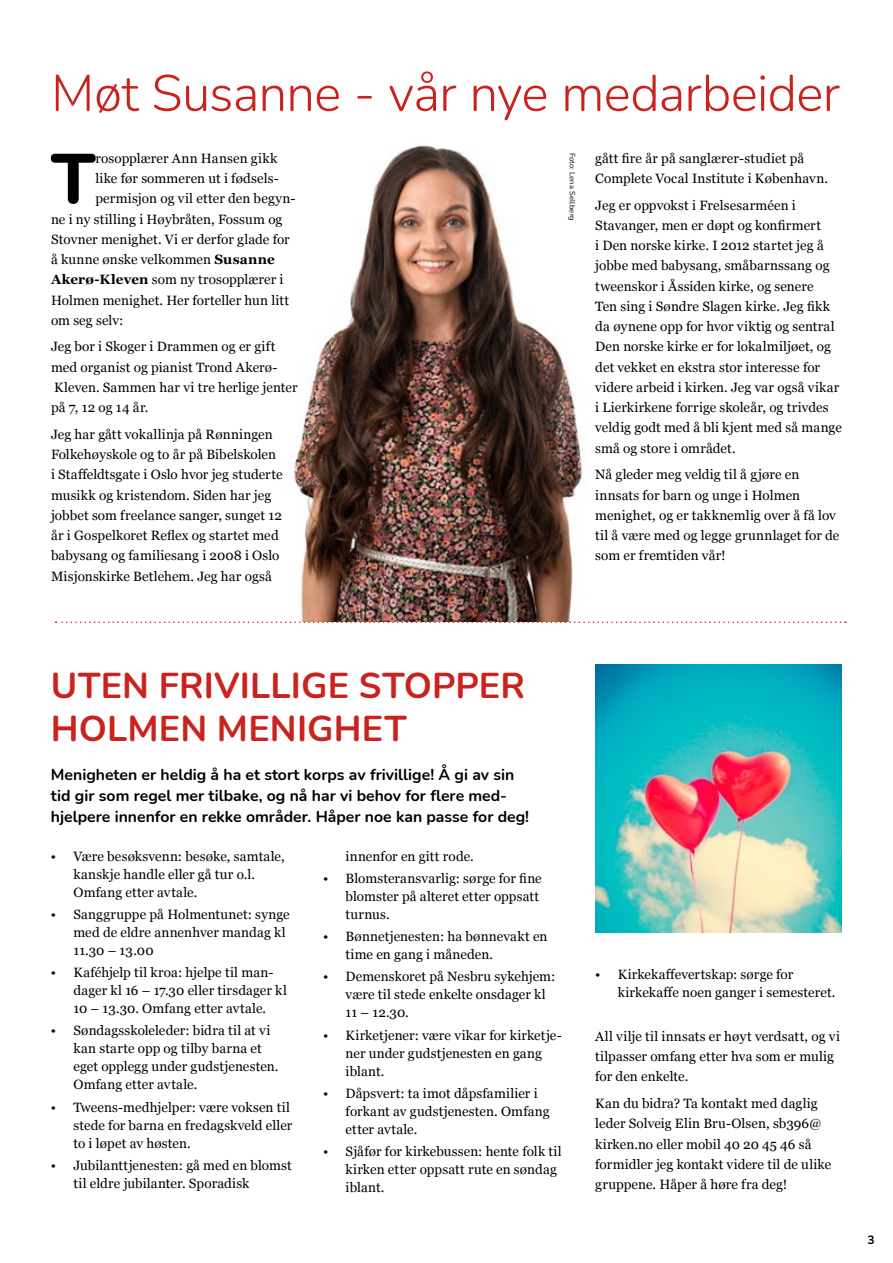
<style>
.page{position:relative;width:893px;height:1263px;background:#fff}
.page>*{position:absolute;margin:0;border:0;box-sizing:border-box;transform-origin:0 0}
.t1{font:800 70.2px "Nunito";color:#000}
.t2{font:300 51px "Nunito";letter-spacing:-.015em;color:#ca221c}
.t3{font:700 35.85px/43px "Nunito";letter-spacing:.005em;color:#ca221c}
.t4{font:700 15.75px/21px "Nunito";color:#000}
.t5{font:13.5px/20.2px "Georgia";letter-spacing:.005em;color:#000}
.t6{font:700 12px "Nunito";color:#000}
.t7{font:7.5px "Nunito";letter-spacing:.03em;color:#000}
.s1{font-weight:700}
</style>
<div class="page">
<img style="left:289px;top:145px;width:294px;height:476px">
<svg style="left:56px;top:621px;width:790px;height:2px"></svg>
<img style="left:595px;top:664px;width:247px;height:268px">
<h2 class="t2" style="left:51px;top:58px;width:791px">Møt Susanne - vår nye medarbeider</h2>
<p class="t7" style="left:578px;top:153px;width:70px;rotate:90deg">Foto: Lena Sellberg</p>
<p class="t5" style="left:595px;top:147px;width:234px">gått fire år på sanglærer-studiet på<br>Complete Vocal Institute i København.</p>
<p class="t5" style="left:595px;top:194px;width:248px">Jeg er oppvokst i Frelsesarméen i Stavanger, men er døpt og konfirmert<br>i Den norske kirke. I 2012 startet jeg å jobbe med babysang, småbarnssang og tweenskor i Åssiden kirke, og senere<br>Ten sing i Søndre Slagen kirke. Jeg fikk da øynene opp for hvor viktig og sentral Den norske kirke er for lokalmiljøet, og det vekket en ekstra stor interesse for videre arbeid i kirken. Jeg var også vikar i Lierkirkene forrige skoleår, og trivdes veldig godt med å bli kjent med så mange små og store i området.</p>
<p class="t5" style="left:595px;top:464px;width:246px">Nå gleder meg veldig til å gjøre en innsats for barn og unge i Holmen menighet, og er takknemlig over å få lov til å være med og legge grunnlaget for de som er fremtiden vår!</p>
<h1 class="t1" style="left:51px;top:129px;width:46px">T</h1>
<p class="t5" style="left:95px;top:147px;width:183px">rosopplærer Ann Hansen gikk</p>
<p class="t5" style="left:95px;top:168px;width:185px">like før sommeren ut i fødsels-</p>
<p class="t5" style="left:95px;top:188px;width:202px">permisjon og vil etter den begyn-</p>
<p class="t5" style="left:51px;top:208px;width:233px">ne i ny stilling i Høybråten, Fossum og</p>
<p class="t5" style="left:51px;top:228px;width:240px">Stovner menighet. Vi er derfor glade for</p>
<p class="t5" style="left:51px;top:249px;width:225px">å kunne ønske velkommen <span class="s1">Susanne</span></p>
<p class="t5" style="left:51px;top:269px;width:234px"><span class="s1">Akerø-Kleven</span> som ny trosopplærer i</p>
<p class="t5" style="left:51px;top:289px;width:240px">Holmen menighet. Her forteller hun litt</p>
<p class="t5" style="left:51px;top:309px;width:74px">om seg selv:</p>
<p class="t5" style="left:51px;top:336px;width:248px">Jeg bor i Skoger i Drammen og er gift med organist og pianist Trond Akerø-<br>Kleven. Sammen har vi tre herlige jenter på 7, 12 og 14 år.</p>
<p class="t5" style="left:51px;top:423px;width:233px">Jeg har gått vokallinja på Rønningen Folkehøyskole og to år på Bibelskolen i Staffeldtsgate i Oslo hvor jeg studerte musikk og kristendom. Siden har jeg jobbet som freelance sanger, sunget 12 år i Gospelkoret Reflex og startet med babysang og familiesang i 2008 i Oslo Misjonskirke Betlehem. Jeg har også</p>
<h3 class="t3" style="left:51px;top:662px;width:475px">UTEN FRIVILLIGE STOPPER<br>HOLMEN MENIGHET</h3>
<p class="t4" style="left:51px;top:763px;width:480px">Menigheten er heldig å ha et stort korps av frivillige! Å gi av sin tid gir som regel mer tilbake, og nå har vi behov for flere med&shy;hjelpere innenfor en rekke områder. Håper noe kan passe for deg!</p>
<p class="t5" style="left:73px;top:846px;width:213px;line-height:18px;text-indent:-23px">• Være besøksvenn: besøke, samtale, kanskje handle eller gå tur o.l.<br>Omfang etter avtale.</p>
<p class="t5" style="left:73px;top:905px;width:218px;line-height:18px;text-indent:-23px">• Sanggruppe på Holmentunet: synge med de eldre annenhver mandag kl<br>11.30 – 13.00</p>
<p class="t5" style="left:73px;top:963px;width:215px;line-height:18px;text-indent:-23px">• Kaféhjelp til kroa: hjelpe til man&shy;dager kl 16 – 17.30 eller tirsdager kl<br>10 – 13.30. Omfang etter avtale.</p>
<p class="t5" style="left:73px;top:1021px;width:207px;line-height:18px;text-indent:-23px">• Søndagsskoleleder: bidra til at vi kan starte opp og tilby barna et eget opplegg under gudstjenesten.<br>Omfang etter avtale.</p>
<p class="t5" style="left:73px;top:1097px;width:220px;line-height:18px;text-indent:-23px">• Tweens-medhjelper: være voksen til stede for barna en fredagskveld eller to i løpet av høsten.</p>
<p class="t5" style="left:73px;top:1156px;width:220px;line-height:18px;text-indent:-23px">• Jubilanttjenesten: gå med en blomst til eldre jubilanter. Sporadisk</p>
<p class="t5" style="left:346px;top:845px;width:130px">innenfor en gitt rode.</p>
<p class="t5" style="left:346px;top:869px;width:198px;line-height:18px;text-indent:-23px">• Blomsteransvarlig: sørge for fine blomster på alteret etter oppsatt turnus.</p>
<p class="t5" style="left:346px;top:927px;width:203px;line-height:18px;text-indent:-23px">• Bønnetjenesten: ha bønnevakt en time en gang i måneden.</p>
<p class="t5" style="left:346px;top:967px;width:211px;line-height:18px;text-indent:-23px">• Demenskoret på Nesbru sykehjem: være til stede enkelte onsdager kl<br>11 – 12.30.</p>
<p class="t5" style="left:346px;top:1025px;width:218px;line-height:18px;text-indent:-23px">• Kirketjener: være vikar for kirketje&shy;ner under gudstjenesten en gang iblant.</p>
<p class="t5" style="left:346px;top:1084px;width:206px;line-height:18px;text-indent:-23px">• Dåpsvert: ta imot dåpsfamilier i forkant av gudstjenesten. Omfang etter avtale.</p>
<p class="t5" style="left:346px;top:1142px;width:217px;line-height:18px;text-indent:-23px">• Sjåfør for kirkebussen: hente folk til kirken etter oppsatt rute en søndag iblant.</p>
<p class="t5" style="left:618px;top:965px;width:219px;line-height:18px;text-indent:-23px">• Kirkekaffevertskap: sørge for kirkekaffe noen ganger i semesteret.</p>
<p class="t5" style="left:595px;top:1025px;width:246px">All vilje til innsats er høyt verdsatt, og vi tilpasser omfang etter hva som er mulig for den enkelte.</p>
<p class="t5" style="left:595px;top:1093px;width:238px">Kan du bidra? Ta kontakt med daglig leder Solveig Elin Bru-Olsen, sb396@ kirken.no eller mobil 40 20 45 46 så formidler jeg kontakt videre til de ulike gruppene. Håper å høre fra deg!</p>
<p class="t6" style="left:867px;top:1231px;width:9px">3</p>
</div>
